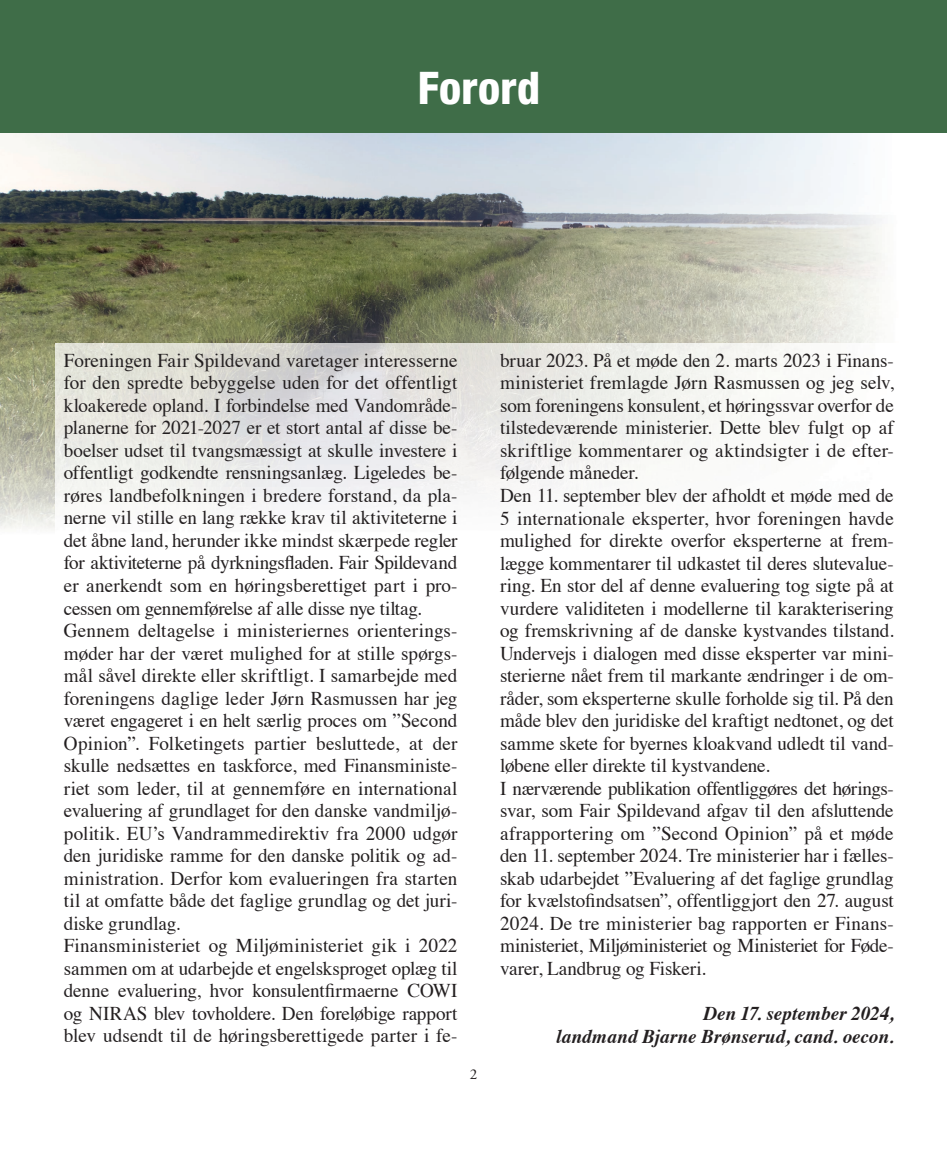
<style>
.page{position:relative;width:947px;height:1149px;background:#fff}
.page>*{position:absolute;margin:0;border:0;box-sizing:border-box;transform-origin:0 0}
.t1{font:800 condensed 45px "Helvetica Neue LT Std";letter-spacing:.005em;color:#fff}
.t2{font:19.5px/22.5px "Times";letter-spacing:-.005em;color:#231f20}
.t3{font:italic 700 19.5px/22.5px "Times";color:#231f20;text-align:right}
.t4{font:15px "Adobe Garamond Pro";color:#231f20}
</style>
<div class="page">
<img style="left:0;top:132px;width:946px;height:169px">
<img style="left:0;top:301px;width:105px;height:229px">
<img style="left:105px;top:301px;width:683px;height:42px">
<img style="left:788px;top:301px;width:93px;height:42px">
<div style="left:0;top:0;width:946px;height:132px;background:#3f6d48"></div>
<img style="left:55px;top:343px;width:743px;height:187px">
<h1 class="t1" style="left:417px;top:60px;width:124px">Forord</h1>
<p class="t2" style="left:64px;top:347px;width:395px">Foreningen Fair Spildevand varetager interesserne for den spredte bebyggelse uden for det offentligt kloakerede opland. I forbindelse med Vandområde&shy;planerne for 2021-2027 er et stort antal af disse be&shy;boelser udset til tvangsmæssigt at skulle investere i offentligt godkendte rensningsanlæg. Ligeledes be&shy;røres landbefolkningen i bredere forstand, da pla&shy;nerne vil stille en lang række krav til aktiviteterne i det åbne land, herunder ikke mindst skærpede regler for aktiviteterne på dyrkningsfladen. Fair Spildevand er anerkendt som en høringsberettiget part i pro&shy;cessen om gennemførelse af alle disse nye tiltag.<br>Gennem deltagelse i ministeriernes orienterings&shy;møder har der været mulighed for at stille spørgs&shy;mål såvel direkte eller skriftligt. I samarbejde med foreningens daglige leder Jørn Rasmussen har jeg været engageret i en helt særlig proces om ”Second Opinion”. Folketingets partier besluttede, at der skulle nedsættes en taskforce, med Finansministe&shy;riet som leder, til at gennemføre en international evaluering af grundlaget for den danske vandmiljø&shy;politik. EU’s Vandrammedirektiv fra 2000 udgør den juridiske ramme for den danske politik og ad&shy;ministration. Derfor kom evalueringen fra starten til at omfatte både det faglige grundlag og det juri&shy;diske grundlag.<br>Finansministeriet og Miljøministeriet gik i 2022 sammen om at udarbejde et engelsksproget oplæg til denne evaluering, hvor konsulentfirmaerne COWI og NIRAS blev tovholdere. Den foreløbige rapport blev udsendt til de høringsberettigede parter i fe-</p>
<p class="t2" style="left:500px;top:347px;width:395px">bruar 2023. På et møde den 2. marts 2023 i Finans&shy;ministeriet fremlagde Jørn Rasmussen og jeg selv, som foreningens konsulent, et høringssvar overfor de tilstedeværende ministerier. Dette blev fulgt op af skriftlige kommentarer og aktindsigter i de efter&shy;følgende måneder.<br>Den 11. september blev der afholdt et møde med de 5 internationale eksperter, hvor foreningen havde mulighed for direkte overfor eksperterne at frem&shy;lægge kommentarer til udkastet til deres slutevalue&shy;ring. En stor del af denne evaluering tog sigte på at vurdere validiteten i modellerne til karakterisering og fremskrivning af de danske kystvandes tilstand.<br>Undervejs i dialogen med disse eksperter var mini&shy;sterierne nået frem til markante ændringer i de om&shy;råder, som eksperterne skulle forholde sig til. På den måde blev den juridiske del kraftigt nedtonet, og det samme skete for byernes kloakvand udledt til vand&shy;løbene eller direkte til kystvandene.<br>I nærværende publikation offentliggøres det hørings&shy;svar, som Fair Spildevand afgav til den afsluttende afrapportering om ”Second Opinion” på et møde den 11. september 2024. Tre ministerier har i fælles&shy;skab udarbejdet ”Evaluering af det faglige grundlag for kvælstofindsatsen”, offentliggjort den 27. august 2024. De tre ministerier bag rapporten er Finans&shy;ministeriet, Miljøministeriet og Ministeriet for Føde&shy;varer, Landbrug og Fiskeri.</p>
<p class="t3" style="left:556px;top:1000px;width:339px">Den 17. september 2024,<br>landmand Bjarne Brønserud, cand. oecon.</p>
<p class="t4" style="left:469px;top:1064px;width:9px">2</p>
</div>
